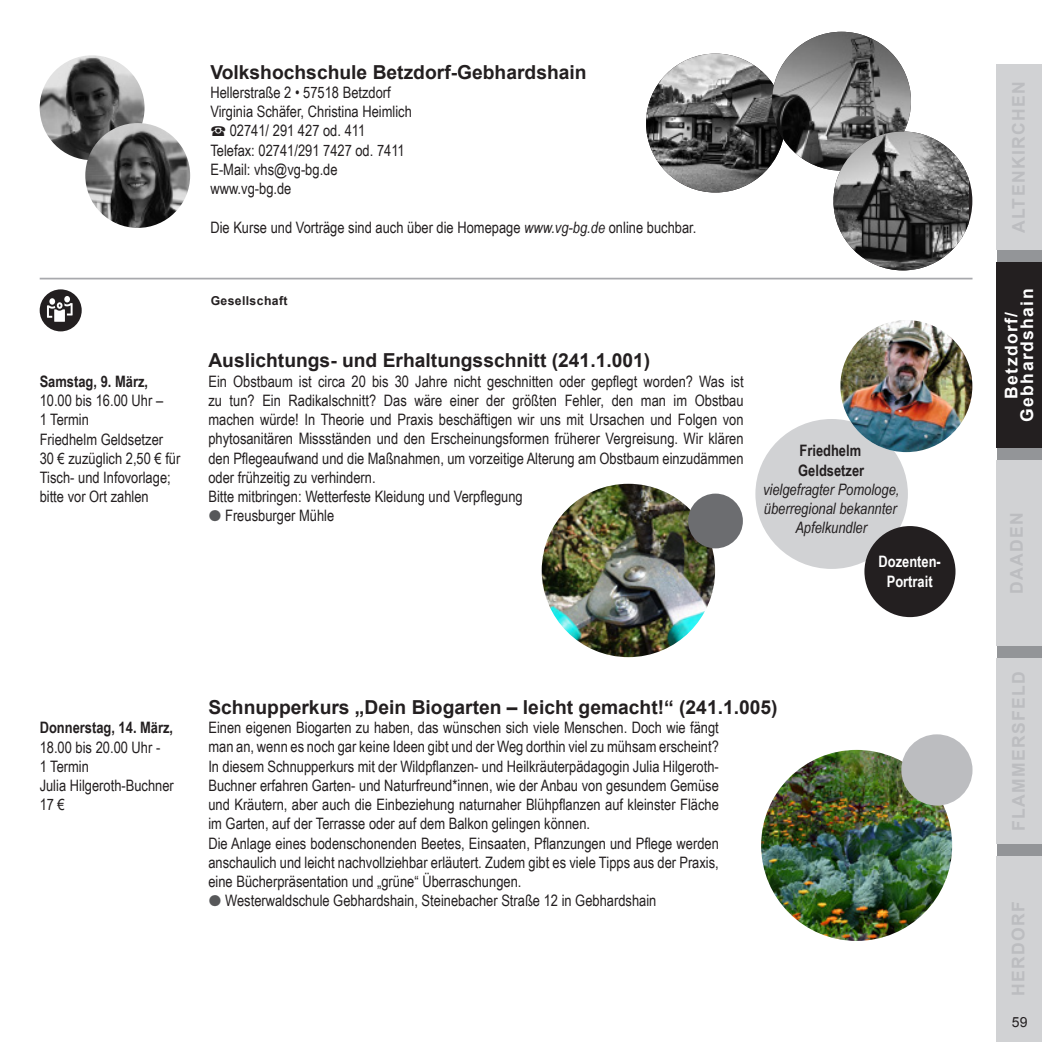
<style>
.page{position:relative;width:1042px;height:1042px;background:#fff}
.page>*{position:absolute;margin:0;border:0;box-sizing:border-box;transform-origin:0 0}
.t1{font:700 19.25px "Arial";color:#231f20}
.t2{font:700 17.5px "Arial";letter-spacing:.08em;color:#bcbdc0}
.t3{font:700 17.5px/15.8px "Arial";letter-spacing:.08em;color:#fff;text-align:center}
.t4{font:15.75px/19.2px "Arial Narrow";color:#231f20}
.t5{font:italic 15.75px/19.2px "Arial Narrow";color:#231f20;text-align:center}
.t6{font:700 15.75px/19.2px "Arial Narrow";color:#231f20}
.t7{font:700 15.75px/19.2px "Arial Narrow";color:#fff;text-align:center}
.t8{font:14px "Arial";color:#231f20}
.t9{font:700 12.25px "Arial";letter-spacing:.03em;color:#231f20}
.s1{font-style:italic}
</style>
<div class="page">
<div style="left:997px;top:64px;width:45px;height:978px;background:#939598"></div>
<div style="left:996px;top:64px;width:46px;height:186px;background:#d1d2d4"></div>
<div style="left:996px;top:262px;width:46px;height:186px;background:#231f20"></div>
<div style="left:996px;top:460px;width:46px;height:186px;background:#d1d2d4"></div>
<div style="left:996px;top:658px;width:46px;height:186px;background:#d1d2d4"></div>
<div style="left:996px;top:856px;width:46px;height:186px;background:#d1d2d4"></div>
<div style="left:40px;top:289px;width:42px;height:42px;background:#231f20;border-radius:50%"></div>
<svg style="left:47px;top:296px;width:26px;height:26px"></svg>
<img style="left:40px;top:55px;width:105px;height:105px;border-radius:52px">
<img style="left:85px;top:123px;width:105px;height:105px;border-radius:52px">
<img style="left:646px;top:54px;width:139px;height:138px;border-radius:69px">
<hr style="left:40px;top:278px;width:932px;height:1px;background:#a8a9ad">
<img style="left:772px;top:32px;width:139px;height:139px;border-radius:69px">
<img style="left:833px;top:131px;width:136px;height:139px">
<img style="left:761px;top:750px;width:191px;height:191px;border-radius:95px">
<div style="left:901px;top:734px;width:71px;height:71px;background:#bcbdc0;border-radius:50%"></div>
<img style="left:542px;top:484px;width:173px;height:173px;border-radius:87px">
<div style="left:755px;top:419px;width:153px;height:150px;background:#d1d2d4;border-radius:50%"></div>
<div style="left:865px;top:527px;width:89px;height:89px;background:#231f20;border-radius:50%"></div>
<div style="left:864px;top:526px;width:91px;height:91px;border:2px solid #231f20;border-radius:50%"></div>
<img style="left:840px;top:320px;width:132px;height:132px;border-radius:66px">
<div style="left:688px;top:493px;width:55px;height:55px;background:#6c6d70;border-radius:50%"></div>
<p class="t6" style="left:40px;top:371px;width:110px">Samstag, 9. März,</p>
<p class="t4" style="left:40px;top:390px;width:142px">10.00 bis 16.00 Uhr –<br>1 Termin<br>Friedhelm Geldsetzer<br>30 € zuzüglich 2,50 € für<br>Tisch- und Infovorlage; bitte vor Ort zahlen</p>
<p class="t1" style="left:210px;top:59px;width:378px">Volkshochschule Betzdorf-Gebhardshain</p>
<p class="t4" style="left:210px;top:82px;width:182px">Hellerstraße 2 • 57518 Betzdorf</p>
<p class="t4" style="left:210px;top:101px;width:203px">Virginia Schäfer, Christina Heimlich</p>
<p class="t4" style="left:230px;top:120px;width:137px">02741/ 291 427 od. 411</p>
<p class="t4" style="left:210px;top:140px;width:196px">Telefax: 02741/291 7427 od. 7411</p>
<p class="t4" style="left:210px;top:159px;width:129px">E-Mail: vhs@vg-bg.de</p>
<p class="t4" style="left:210px;top:178px;width:83px">www.vg-bg.de</p>
<p class="t4" style="left:210px;top:217px;width:487px">Die Kurse und Vorträge sind auch über die Homepage <span class="s1">www.vg-bg.de</span> online buchbar.</p>
<p class="t9" style="left:211px;top:293px;width:78px">Gesellschaft</p>
<p class="t1" style="left:208px;top:348px;width:443px">Auslichtungs- und Erhaltungsschnitt (241.1.001)</p>
<p class="t4" style="left:208px;top:371px;width:537px">Ein Obstbaum ist circa 20 bis 30 Jahre nicht geschnitten oder gepflegt worden? Was ist</p>
<p class="t4" style="left:208px;top:390px;width:537px">zu tun? Ein Radikalschnitt? Das wäre einer der größten Fehler, den man im Obstbau</p>
<p class="t4" style="left:208px;top:409px;width:537px">machen würde! In Theorie und Praxis beschäftigen wir uns mit Ursachen und Folgen von</p>
<p class="t4" style="left:208px;top:428px;width:537px">phytosanitären Missständen und den Erscheinungsformen früherer Vergreisung. Wir klären</p>
<p class="t4" style="left:208px;top:448px;width:537px">den Pflegeaufwand und die Maßnahmen, um vorzeitige Alterung am Obstbaum einzudämmen</p>
<p class="t4" style="left:208px;top:467px;width:169px">oder frühzeitig zu verhindern.</p>
<p class="t4" style="left:208px;top:486px;width:316px">Bitte mitbringen: Wetterfeste Kleidung und Verpflegung</p>
<p class="t4" style="left:225px;top:505px;width:111px">Freusburger Mühle</p>
<p class="t6" style="left:798px;top:440px;width:68px">Friedhelm<br>Geldsetzer</p>
<p class="t5" style="left:763px;top:479px;width:138px">vielgefragter Pomologe, überregional bekannter<br>Apfelkundler</p>
<p class="t7" style="left:878px;top:551px;width:64px">Dozenten-<br>Portrait</p>
<p class="t6" style="left:40px;top:717px;width:135px">Donnerstag, 14. März,</p>
<p class="t4" style="left:40px;top:737px;width:136px">18.00 bis 20.00 Uhr -<br>1 Termin<br>Julia Hilgeroth-Buchner<br>17 €</p>
<p class="t1" style="left:208px;top:694px;width:571px">Schnupperkurs „Dein Biogarten – leicht gemacht!“ (241.1.005)</p>
<p class="t4" style="left:208px;top:717px;width:512px">Einen eigenen Biogarten zu haben, das wünschen sich viele Menschen. Doch wie fängt</p>
<p class="t4" style="left:208px;top:736px;width:512px">man an, wenn es noch gar keine Ideen gibt und der Weg dorthin viel zu mühsam erscheint?</p>
<p class="t4" style="left:208px;top:756px;width:512px">In diesem Schnupperkurs mit der Wildpflanzen- und Heilkräuterpädagogin Julia Hilgeroth-</p>
<p class="t4" style="left:208px;top:775px;width:512px">Buchner erfahren Garten- und Naturfreund*innen, wie der Anbau von gesundem Gemüse</p>
<p class="t4" style="left:208px;top:794px;width:512px">und Kräutern, aber auch die Einbeziehung naturnaher Blühpflanzen auf kleinster Fläche</p>
<p class="t4" style="left:208px;top:813px;width:383px">im Garten, auf der Terrasse oder auf dem Balkon gelingen können.</p>
<p class="t4" style="left:208px;top:833px;width:512px">Die Anlage eines bodenschonenden Beetes, Einsaaten, Pflanzungen und Pflege werden</p>
<p class="t4" style="left:208px;top:852px;width:512px">anschaulich und leicht nachvollziehbar erläutert. Zudem gibt es viele Tipps aus der Praxis,</p>
<p class="t4" style="left:208px;top:871px;width:315px">eine Bücherpräsentation und „grüne“ Überraschungen.</p>
<p class="t4" style="left:225px;top:890px;width:433px">Westerwaldschule Gebhardshain, Steinebacher Straße 12 in Gebhardshain</p>
<p class="t2" style="left:1007px;top:233px;width:154px;rotate:-90deg">ALTENKIRCHEN</p>
<p class="t3" style="left:1004px;top:422px;width:135px;rotate:-90deg">Betzdorf/<br>Gebhardshain</p>
<p class="t2" style="left:1005px;top:594px;width:83px;rotate:-90deg">DAADEN</p>
<p class="t2" style="left:1007px;top:831px;width:162px;rotate:-90deg">FLAMMERSFELD</p>
<p class="t2" style="left:1007px;top:996px;width:96px;rotate:-90deg">HERDORF</p>
<p class="t8" style="left:1012px;top:1013px;width:17px">59</p>
</div>
